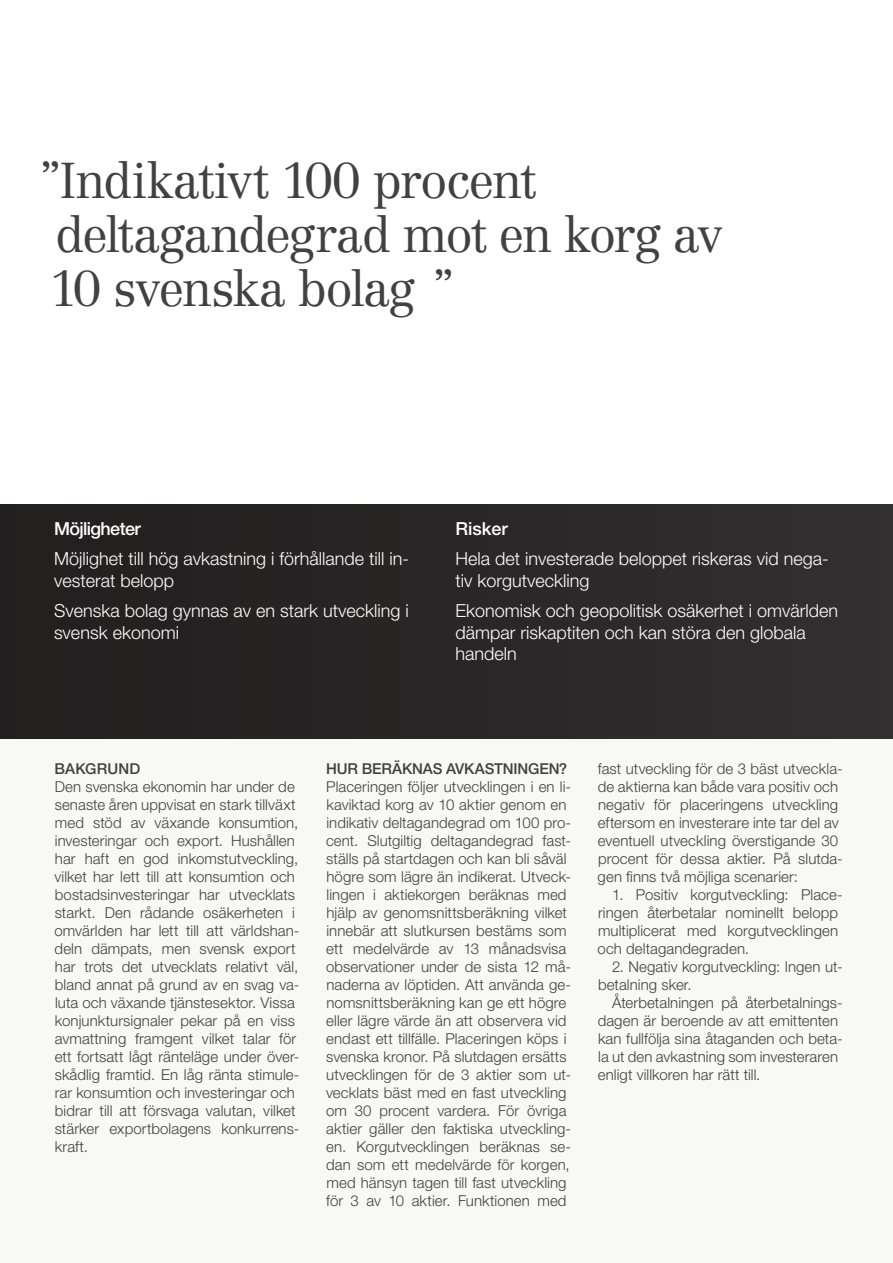
<style>
.page{position:relative;width:893px;height:1263px;background:#fff}
.page>*{position:absolute;margin:0;border:0;box-sizing:border-box;transform-origin:0 0}
.t1{font:300 49.5px/54px "Centennial LT Std";letter-spacing:-.04em;color:#414042}
.t2{font:300 18px/21.6px "Helvetica Neue LT Std";color:#fff}
.t3{font:500 18px "Helvetica Neue LT Std";letter-spacing:-.035em;color:#fff}
.t4{font:300 15px/18px "Helvetica Neue LT Std";letter-spacing:.005em;color:#414042}
.t5{font:500 15px "Helvetica Neue LT Std";letter-spacing:-.01em;color:#414042}
.t6{font:500 15px "Helvetica Neue LT Std";letter-spacing:.01em;color:#414042}
</style>
<div class="page">
<div style="left:0;top:730px;width:893px;height:533px;background:#f8f8f4"></div>
<div style="left:0;top:504px;width:893px;height:234px;background:#292627"></div>
<h1 class="t1" style="left:39px;top:154px;width:685px">”Indikativt 100 procent deltagandegrad mot en korg av<br>10 svenska bolag ”</h1>
<p class="t3" style="left:54px;top:518px;width:88px">Möjligheter</p>
<p class="t2" style="left:54px;top:548px;width:357px">Möjlighet till hög avkastning i förhållande till in&shy;vesterat belopp</p>
<p class="t2" style="left:54px;top:599px;width:356px">Svenska bolag gynnas av en stark utveckling i svensk ekonomi</p>
<p class="t3" style="left:455px;top:518px;width:54px">Risker</p>
<p class="t2" style="left:455px;top:548px;width:375px">Hela det investerade beloppet riskeras vid nega&shy;tiv korgutveckling</p>
<p class="t2" style="left:455px;top:599px;width:384px">Ekonomisk och geopolitisk osäkerhet i omvärlden dämpar riskaptiten och kan störa den globala handeln</p>
<p class="t6" style="left:55px;top:760px;width:87px">BAKGRUND</p>
<p class="t4" style="left:54px;top:777px;width:247px">Den svenska ekonomin har under de senaste åren uppvisat en stark tillväxt med stöd av växande konsumtion, investeringar och export. Hushållen har haft en god inkomstutveckling, vilket har lett till att konsumtion och bostadsinvesteringar har utvecklats starkt. Den rådande osäkerheten i omvärlden har lett till att världshan&shy;deln dämpats, men svensk export har trots det utvecklats relativt väl, bland annat på grund av en svag va&shy;luta och växande tjänstesektor. Vissa konjunktursignaler pekar på en viss avmattning framgent vilket talar för ett fortsatt lågt ränteläge under över&shy;skådlig framtid. En låg ränta stimule&shy;rar konsumtion och investeringar och bidrar till att försvaga valutan, vilket stärker exportbolagens konkurrens&shy;kraft.</p>
<p class="t5" style="left:326px;top:760px;width:243px">HUR BERÄKNAS AVKASTNINGEN?</p>
<p class="t4" style="left:326px;top:777px;width:247px">Placeringen följer utvecklingen i en li&shy;kaviktad korg av 10 aktier genom en indikativ deltagandegrad om 100 pro&shy;cent. Slutgiltig deltagandegrad fast&shy;ställs på startdagen och kan bli såväl högre som lägre än indikerat. Utveck&shy;lingen i aktiekorgen beräknas med hjälp av genomsnittsberäkning vilket innebär att slutkursen bestäms som ett medelvärde av 13 månadsvisa observationer under de sista 12 må&shy;naderna av löptiden. Att använda ge&shy;nomsnittsberäkning kan ge ett högre eller lägre värde än att observera vid endast ett tillfälle. Placeringen köps i svenska kronor. På slutdagen ersätts utvecklingen för de 3 aktier som ut&shy;vecklats bäst med en fast utveckling om 30 procent vardera. För övriga aktier gäller den faktiska utveckling&shy;en. Korgutvecklingen beräknas se&shy;dan som ett medelvärde för korgen, med hänsyn tagen till fast utveckling för 3 av 10 aktier. Funktionen med</p>
<p class="t4" style="left:598px;top:759px;width:247px">fast utveckling för de 3 bäst utveckla&shy;de aktierna kan både vara positiv och negativ för placeringens utveckling eftersom en investerare inte tar del av eventuell utveckling överstigande 30 procent för dessa aktier. På slutda&shy;gen finns två möjliga scenarier:</p>
<p class="t4" style="left:598px;top:885px;width:247px;text-indent:15px">1. Positiv korgutveckling: Place&shy;ringen återbetalar nominellt belopp multiplicerat med korgutvecklingen och deltagandegraden.</p>
<p class="t4" style="left:598px;top:957px;width:246px;text-indent:14px">2. Negativ korgutveckling: Ingen ut&shy;betalning sker.</p>
<p class="t4" style="left:598px;top:993px;width:246px;text-indent:14px">Återbetalningen på återbetalnings&shy;dagen är beroende av att emittenten kan fullfölja sina åtaganden och beta&shy;la ut den avkastning som investeraren enligt villkoren har rätt till.</p>
</div>
